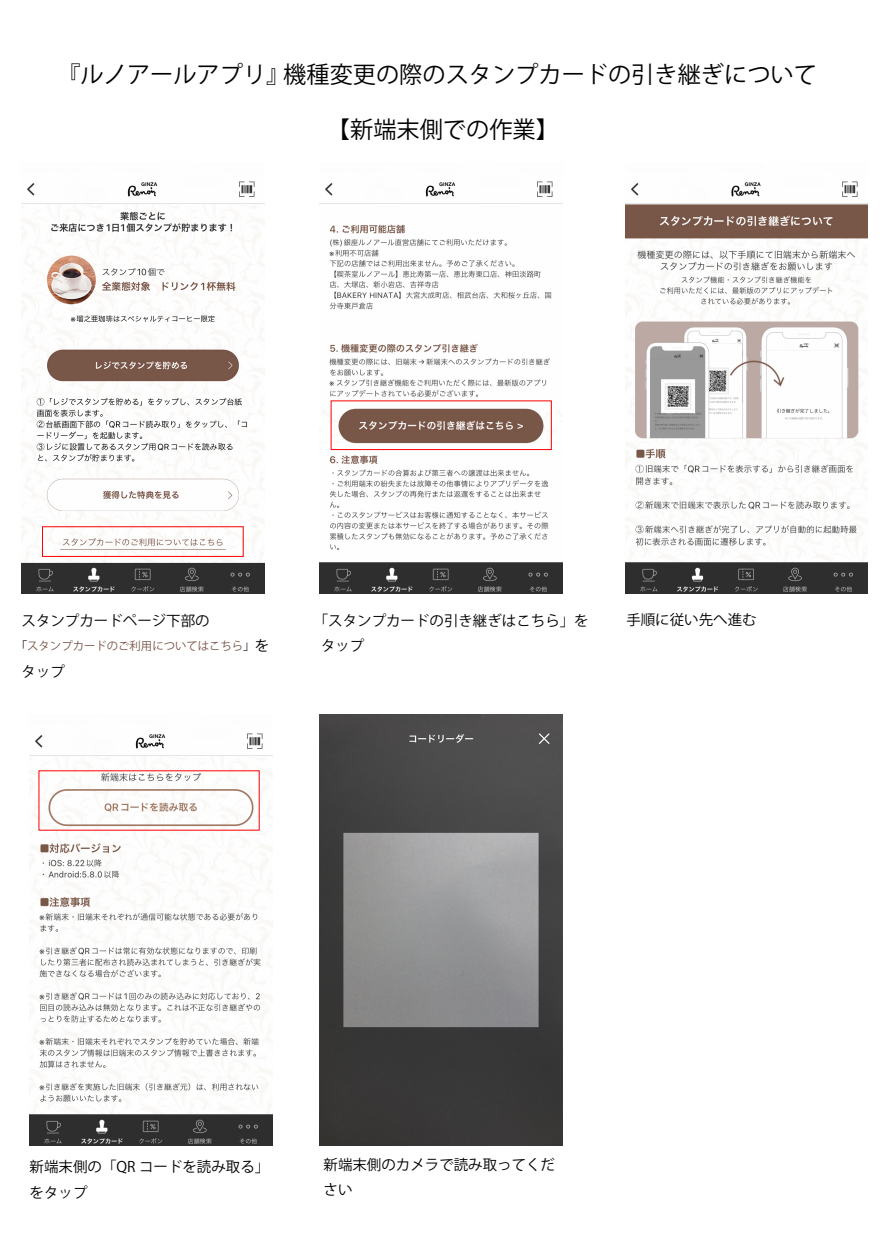
<style>
.page{position:relative;width:886px;height:1249px;background:#fff}
.page>*{position:absolute;margin:0;border:0;box-sizing:border-box;transform-origin:0 0}
.t1{font:23.19px "Koz Go Pr 6 N";color:#000}
.t2{font:14.44px/25.3px "Koz Go Pr 6 N";color:#000}
.t3{font:11.38px "Koz Go Pr 6 N";color:#785648}
.s1{color:#000}
.s2{font-size:14.44px;color:#000}
</style>
<div class="page">
<img style="left:30px;top:733px;width:242px;height:412px">
<img style="left:319px;top:714px;width:243px;height:431px">
<img style="left:625px;top:181px;width:242px;height:412px">
<img style="left:319px;top:181px;width:243px;height:412px">
<img style="left:22px;top:181px;width:242px;height:412px">
<div style="left:42px;top:526px;width:202px;height:31px;border:1px solid #f00"></div>
<div style="left:330px;top:400px;width:221px;height:50px;border:1px solid #f00"></div>
<h1 class="t1" style="left:57px;top:61px;width:761px">『ルノアールアプリ』機種変更の際のスタンプカードの引き継ぎについて</h1>
<h1 class="t1" style="left:327px;top:117px;width:233px">【新端末側での作業】</h1>
<p class="t2" style="left:22px;top:608px;width:190px">スタンプカードページ下部の</p>
<p class="t3" style="left:16px;top:640px;width:255px"><span class="s1">「</span>スタンプカードのご利用についてはこちら<span class="s1">」</span><span class="s2">を</span></p>
<p class="t2" style="left:22px;top:659px;width:38px">タップ</p>
<p class="t2" style="left:321px;top:608px;width:269px;text-indent:-7px">「スタンプカードの引き継ぎはこちら」をタップ</p>
<p class="t2" style="left:626px;top:607px;width:132px">手順に従い先へ進む</p>
<p class="t2" style="left:30px;top:1154px;width:241px">新端末側の「QR コードを読み取る」をタップ</p>
<p class="t2" style="left:323px;top:1153px;width:233px;line-height:24.2px">新端末側のカメラで読み取ってください</p>
</div>
